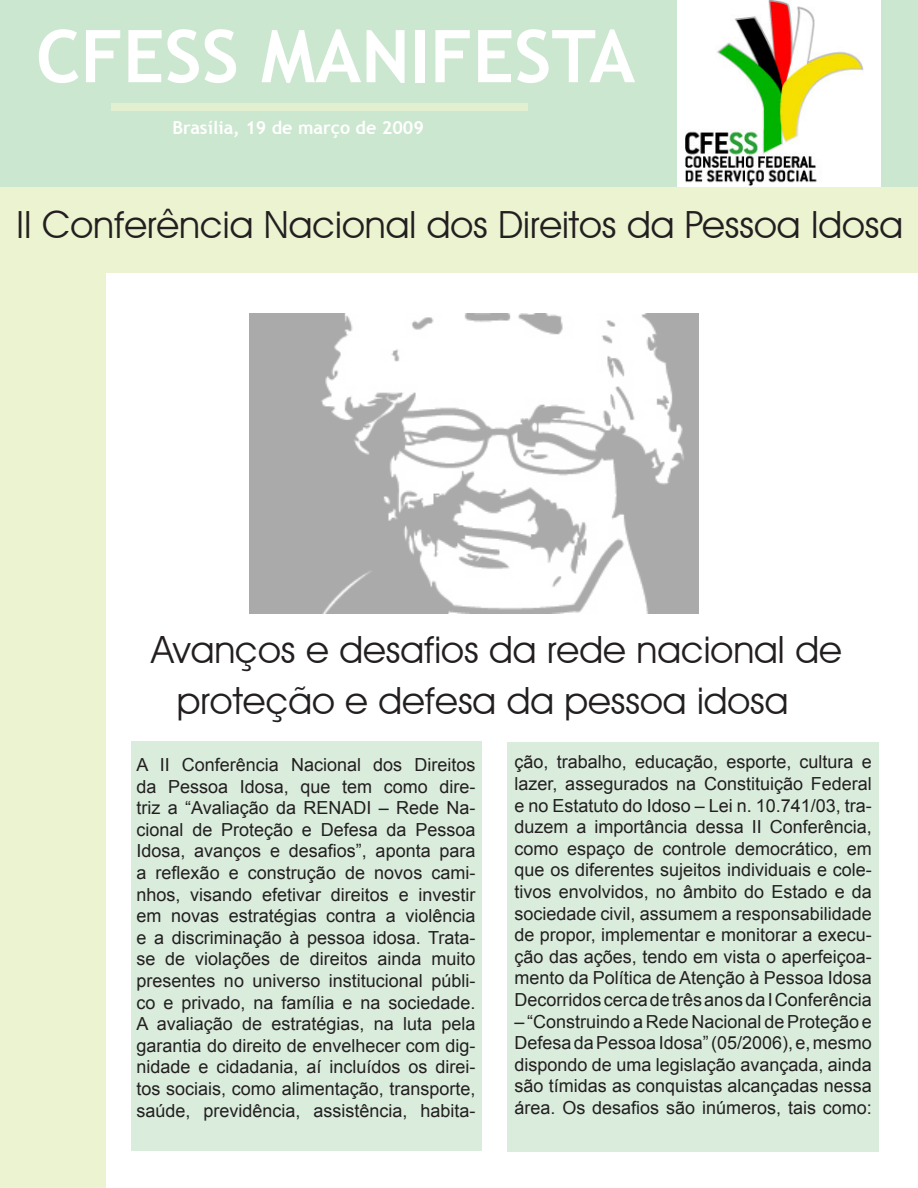
<style>
.page{position:relative;width:918px;height:1188px;background:#fff}
.page>*{position:absolute;margin:0;border:0;box-sizing:border-box;transform-origin:0 0}
.t1{font:700 72.9px "Trebuchet MS";color:#fff}
.t2{font:37.5px "Avant Garde IT Cby BT";color:#231f20}
.t3{font:18px/21.6px "Arial";color:#231f20;text-align:justify}
.t4{font:700 18px "Trebuchet MS";color:#fff}
</style>
<div class="page">
<div style="left:508px;top:742px;width:371px;height:410px;background:#daeddd"></div>
<div style="left:131px;top:741px;width:351px;height:409px;background:#daeddd"></div>
<div style="left:0;top:186px;width:106px;height:1002px;background:#ebf3d1"></div>
<div style="left:0;top:188px;width:918px;height:85px;background:#ebf3d1"></div>
<div style="left:0;top:1px;width:676px;height:186px;background:#cce7d0"></div>
<img style="left:686px;top:0;width:178px;height:186px">
<div style="left:882px;top:1px;width:36px;height:186px;background:#cce7d0"></div>
<div style="left:111px;top:103px;width:417px;height:8px;background:#e3f0d0"></div>
<img style="left:249px;top:314px;width:450px;height:300px">
<p class="t1" style="left:36px;top:11px;width:601px">CFESS MANIFESTA</p>
<p class="t4" style="left:172px;top:116px;width:253px">Brasília, 19 de março de 2009</p>
<p class="t2" style="left:17px;top:202px;width:888px">II Conferência Nacional dos Direitos da Pessoa Idosa</p>
<p class="t2" style="left:152px;top:627px;width:692px">Avanços e desafios da rede nacional de</p>
<p class="t2" style="left:177px;top:678px;width:613px">proteção e defesa da pessoa idosa</p>
<p class="t3" style="left:136px;top:754px;width:341px">A II Conferência Nacional dos Direitos da Pessoa Idosa, que tem como dire&shy;triz a “Avaliação da RENADI – Rede Na&shy;cional de Proteção e Defesa da Pessoa Idosa, avanços e desafios”, aponta para a reflexão e construção de novos cami&shy;nhos, visando efetivar direitos e investir em novas estratégias contra a violência e a discriminação à pessoa idosa. Trata&shy;se de violações de direitos ainda muito presentes no universo institucional públi&shy;co e privado, na família e na sociedade.</p>
<p class="t3" style="left:136px;top:1013px;width:341px">A avaliação de estratégias, na luta pela garantia do direito de envelhecer com dig&shy;nidade e cidadania, aí incluídos os direi&shy;tos sociais, como alimentação, transporte, saúde, previdência, assistência, habita-</p>
<p class="t3" style="left:514px;top:752px;width:359px">ção, trabalho, educação, esporte, cultura e lazer, assegurados na Constituição Federal e no Estatuto do Idoso – Lei n. 10.741/03, tra&shy;duzem a importância dessa II Conferência, como espaço de controle democrático, em que os diferentes sujeitos individuais e cole&shy;tivos envolvidos, no âmbito do Estado e da sociedade civil, assumem a responsabilidade de propor, implementar e monitorar a execu&shy;ção das ações, tendo em vista o aperfeiçoa&shy;mento da Política de Atenção à Pessoa Idosa</p>
<p class="t3" style="left:514px;top:989px;width:359px">Decorridos cerca de três anos da I Conferência</p>
<p class="t3" style="left:514px;top:1011px;width:359px">– “Construindo a Rede Nacional de Proteção e Defesa da Pessoa Idosa” (05/2006), e, mesmo dispondo de uma legislação avançada, ainda são tímidas as conquistas alcançadas nessa área. Os desafios são inúmeros, tais como:</p>
</div>
